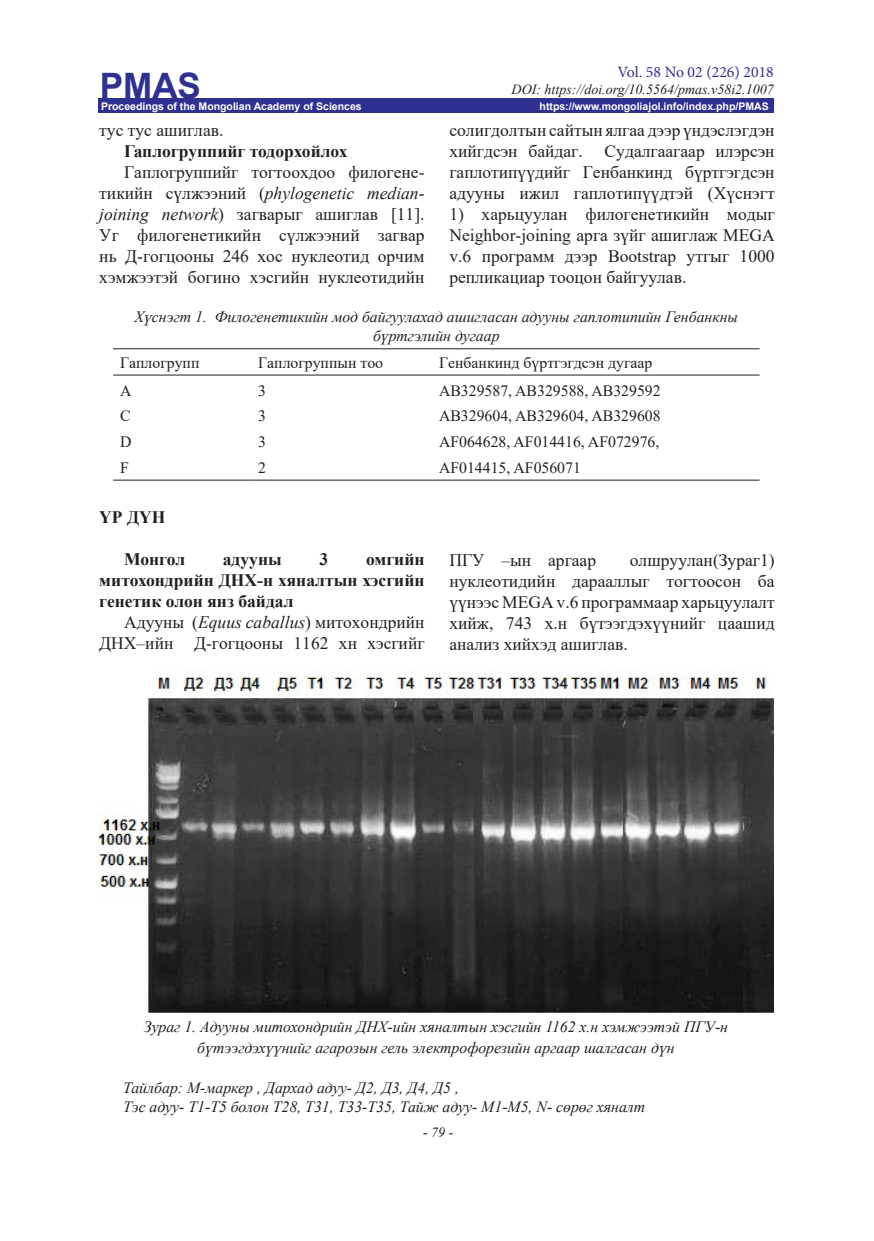
<style>
.page{position:relative;width:874px;height:1241px;background:#fff}
.page>*{position:absolute;margin:0;border:0;box-sizing:border-box;transform-origin:0 0}
.t1{font:700 35px "Arial";color:#2e3092}
.t2{font:17.5px/21px "Times New Roman";color:#231f20;text-align:justify}
.t3{font:700 17.5px/21px "Times New Roman";color:#231f20;text-align:justify}
.t4{font:italic 15.75px/18.9px "Times New Roman";color:#231f20;text-align:center}
.t5{font:15.75px "Times New Roman";color:#231f20}
.t6{font:15.75px "Minion Pro";color:#2e3092}
.t7{font:italic 14px "Times New Roman";color:#231f20}
.t8{font:700 10.5px "Arial";color:#fff}
.s1{font-style:italic}
</style>
<div class="page">
<div style="left:98px;top:98px;width:675px;height:15px;background:#2e3092"></div>
<hr style="left:113px;top:348px;width:138px;height:1px;background:#231f20">
<hr style="left:251px;top:348px;width:181px;height:1px;background:#231f20">
<hr style="left:432px;top:348px;width:327px;height:1px;background:#231f20">
<hr style="left:113px;top:374px;width:138px;height:1px;background:#231f20">
<hr style="left:251px;top:374px;width:181px;height:1px;background:#231f20">
<hr style="left:432px;top:374px;width:327px;height:1px;background:#231f20">
<hr style="left:113px;top:479px;width:138px;height:1px;background:#231f20">
<hr style="left:251px;top:479px;width:181px;height:1px;background:#231f20">
<hr style="left:432px;top:479px;width:327px;height:1px;background:#231f20">
<img style="left:98px;top:667px;width:675px;height:346px">
<p class="t6" style="left:617px;top:61px;width:158px">Vol. 58 No 02 (226) 2018</p>
<p class="t7" style="left:511px;top:79px;width:263px">DOI: https://doi.org/10.5564/pmas.v58i2.1007</p>
<h1 class="t1" style="left:100px;top:63px;width:103px">PMAS</h1>
<p class="t8" style="left:101px;top:99px;width:262px">Proceedings of the Mongolian Academy of Sciences</p>
<p class="t8" style="left:539px;top:99px;width:230px">https://www.mongoliajol.info/index.php/PMAS</p>
<p class="t6" style="left:619px;top:68px;width:158px">Vol. 58 No 01 (225) 2018</p>
<p class="t2" style="left:449px;top:119px;width:326px">солигдолтын сайтын ялгаа дээр үндэслэгдэн хийгдсэн байдаг. Судалгаагаар илэрсэн гаплотипүүдийг Генбанкинд бүртгэгдсэн адууны ижил гаплотипүүдтэй (Хүснэгт</p>
<p class="t2" style="left:449px;top:203px;width:326px">1) харьцуулан филогенетикийн модыг Neighbor-joining арга зүйг ашиглаж MEGA v.6 программ дээр Bootstrap утгыг 1000 репликациар тооцон байгуулав.</p>
<p class="t4" style="left:134px;top:307px;width:605px">Хүснэгт 1. Филогенетикийн мод байгуулахад ашигласан адууны гаплотипийн Генбанкны бүртгэлийн дугаар</p>
<p class="t5" style="left:120px;top:351px;width:81px">Гаплогрупп</p>
<p class="t5" style="left:258px;top:351px;width:126px">Гаплогруппын тоо</p>
<p class="t5" style="left:439px;top:351px;width:215px">Генбанкинд бүртгэгдсэн дугаар</p>
<p class="t5" style="left:120px;top:379px;width:13px">A</p>
<p class="t5" style="left:258px;top:379px;width:9px">3</p>
<p class="t5" style="left:439px;top:379px;width:223px">AB329587, AB329588, AB329592</p>
<p class="t5" style="left:120px;top:404px;width:12px">C</p>
<p class="t5" style="left:258px;top:404px;width:9px">3</p>
<p class="t5" style="left:439px;top:404px;width:223px">AB329604, AB329604, AB329608</p>
<p class="t5" style="left:120px;top:430px;width:13px">D</p>
<p class="t5" style="left:258px;top:430px;width:9px">3</p>
<p class="t5" style="left:439px;top:430px;width:222px">AF064628, AF014416, AF072976,</p>
<p class="t5" style="left:120px;top:456px;width:10px">F</p>
<p class="t5" style="left:258px;top:456px;width:9px">2</p>
<p class="t5" style="left:439px;top:456px;width:143px">AF014415, AF056071</p>
<p class="t3" style="left:99px;top:506px;width:67px">ҮР ДҮН</p>
<p class="t3" style="left:124px;top:548px;width:62px">Монгол</p>
<p class="t3" style="left:223px;top:548px;width:60px">адууны</p>
<p class="t3" style="left:319px;top:548px;width:10px">3</p>
<p class="t2" style="left:99px;top:119px;width:126px">тус тус ашиглав.</p>
<p class="t3" style="left:124px;top:140px;width:225px">Гаплогруппийг тодорхойлох</p>
<p class="t2" style="left:99px;top:161px;width:326px;text-indent:25px">Гаплогруппийг тогтоохдоо филогене&shy;тикийн сүлжээний (<span class="s1">phylogenetic median&shy;joining network</span>) загварыг ашиглав [11].<br>Уг филогенетикийн сүлжээний загвар нь Д-гогцооны 246 хос нуклеотид орчим хэмжээтэй богино хэсгийн нуклеотидийн</p>
<p class="t3" style="left:99px;top:548px;width:326px;text-indent:266px">омгийн митохондрийн ДНХ-н хяналтын хэсгийн генетик олон янз байдал</p>
<p class="t2" style="left:99px;top:611px;width:326px;text-align:right">Адууны (<span class="s1">Equus caballus</span>) митохондрийн<br>ДНХ–ийн Д-гогцооны 1162 хн хэсгийг</p>
<p class="t2" style="left:449px;top:549px;width:326px;text-indent:180px">олшруулан(Зураг1) нуклеотидийн дарааллыг тогтоосон ба үүнээс MEGA v.6 программаар харьцуулалт хийж, 743 х.н бүтээгдэхүүнийг цаашид анализ хийхэд ашиглав.</p>
<p class="t2" style="left:449px;top:549px;width:148px">ПГУ –ын аргаар</p>
<p class="t4" style="left:144px;top:1015px;width:585px;line-height:21px">Зураг 1. Адууны митохондрийн ДНХ-ийн хяналтын хэсгийн 1162 х.н хэмжээтэй ПГУ-н бүтээгдэхүүнийг агарозын гель электрофорезийн аргаар шалгасан дүн</p>
<p class="t4" style="left:123px;top:1077px;width:337px">Тайлбар: М-маркер , Дархад адуу- Д2, Д3, Д4, Д5 ,</p>
<p class="t4" style="left:123px;top:1096px;width:523px">Тэс адуу- Т1-Т5 болон Т28, Т31, Т33-Т35, Тайж адуу- М1-М5, N- сөрөг хяналт</p>
<p class="t7" style="left:423px;top:1122px;width:32px">- 79 -</p>
</div>
